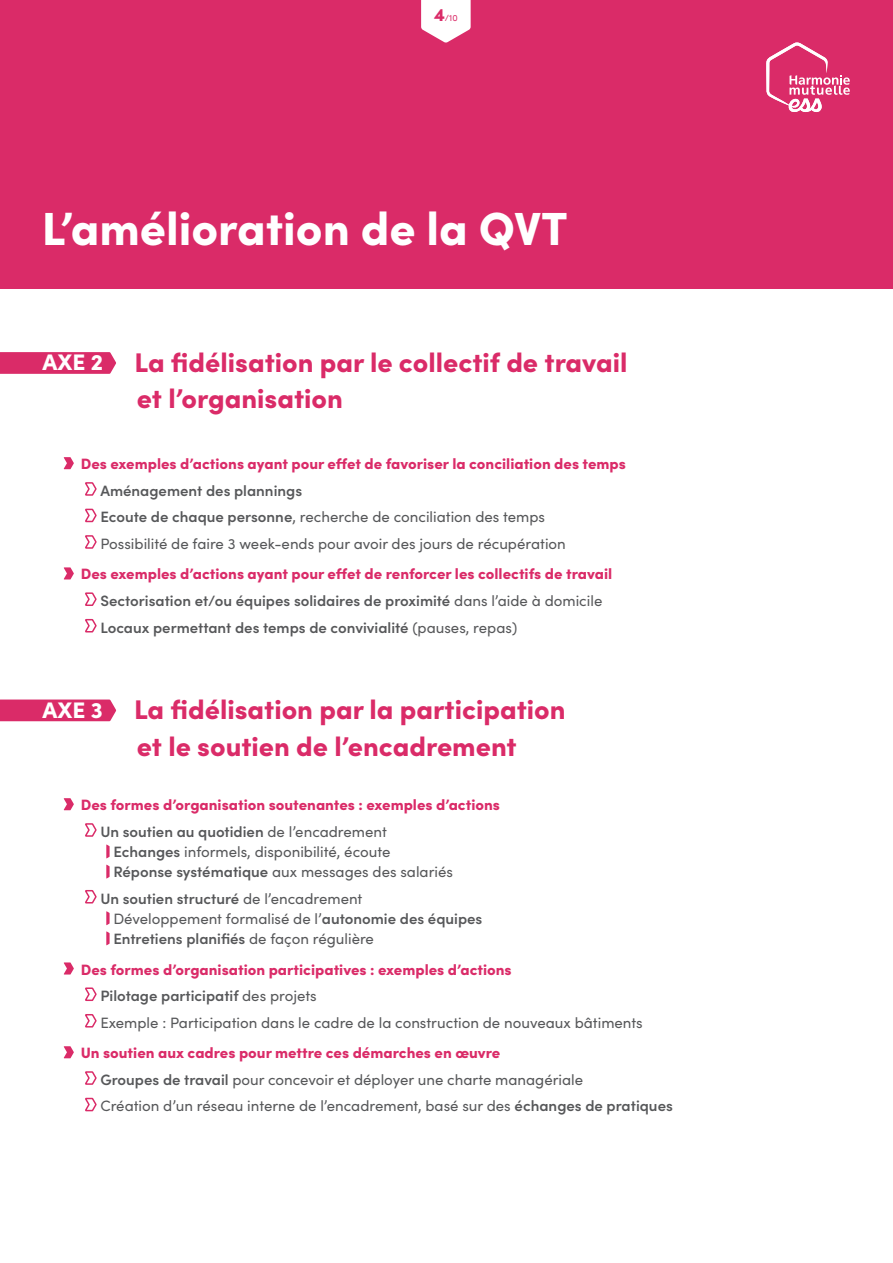
<style>
.page{position:relative;width:893px;height:1263px;background:#fff}
.page>*{position:absolute;margin:0;border:0;box-sizing:border-box;transform-origin:0 0}
.t1{font:900 46.5px "Sofia Pro";color:#fff}
.t2{font:900 27px "Sofia Pro";color:#da2b68}
.t3{font:15px "Sofia Pro";color:#57585a}
.t4{font:900 15px "Sofia Pro";color:#da2b68}
.t5{font:600 15px "Sofia Pro";color:#57585a}
.t6{font:9px "Sofia Pro";color:#da2b68}
.s1{font-weight:900;font-size:18px}
.s2{font-size:22.5px;color:#fff}
.s3{font-weight:600}
.s4{font-weight:400}
</style>
<div class="page">
<div style="left:0;top:0;width:893px;height:288px;background:#da2b68"></div>
<svg style="left:766px;top:43px;width:84px;height:69px"></svg>
<svg style="left:421px;top:0;width:50px;height:43px"></svg>
<svg style="left:0;top:352px;width:116px;height:22px;background:#db326d"></svg>
<svg style="left:0;top:699px;width:116px;height:22px;background:#db356f"></svg>
<svg style="left:64px;top:457px;width:10px;height:12px"></svg>
<svg style="left:85px;top:482px;width:12px;height:14px"></svg>
<svg style="left:85px;top:508px;width:12px;height:15px"></svg>
<svg style="left:85px;top:535px;width:12px;height:14px"></svg>
<svg style="left:64px;top:567px;width:10px;height:12px"></svg>
<svg style="left:85px;top:592px;width:12px;height:14px"></svg>
<svg style="left:85px;top:618px;width:12px;height:15px"></svg>
<svg style="left:64px;top:798px;width:10px;height:12px"></svg>
<svg style="left:85px;top:823px;width:12px;height:14px"></svg>
<svg style="left:106px;top:844px;width:4px;height:14px"></svg>
<svg style="left:106px;top:864px;width:4px;height:14px"></svg>
<svg style="left:85px;top:890px;width:12px;height:14px"></svg>
<svg style="left:106px;top:911px;width:4px;height:14px"></svg>
<svg style="left:106px;top:931px;width:4px;height:14px"></svg>
<svg style="left:64px;top:962px;width:10px;height:12px"></svg>
<svg style="left:85px;top:987px;width:12px;height:15px"></svg>
<svg style="left:85px;top:1014px;width:12px;height:14px"></svg>
<svg style="left:64px;top:1046px;width:10px;height:12px"></svg>
<svg style="left:85px;top:1071px;width:12px;height:14px"></svg>
<svg style="left:85px;top:1097px;width:12px;height:15px"></svg>
<p class="t6" style="left:434px;top:11px;width:25px"><span class="s1">4</span>/10</p>
<p class="t1" style="left:42px;top:192px;width:527px">L’amélioration de la QVT</p>
<p class="t2" style="left:43px;top:341px;width:586px"><span class="s2">AXE 2</span> La fidélisation par le collectif de travail</p>
<p class="t2" style="left:137px;top:377px;width:208px">et l’organisation</p>
<p class="t4" style="left:81px;top:452px;width:547px">Des exemples d’actions ayant pour effet de favoriser la conciliation des temps</p>
<p class="t5" style="left:100px;top:479px;width:203px">Aménagement des plannings</p>
<p class="t3" style="left:100px;top:506px;width:446px"><span class="s3">Ecoute de chaque personne</span>, recherche de conciliation des temps</p>
<p class="t3" style="left:100px;top:532px;width:467px">Possibilité de faire 3 week-ends pour avoir des jours de récupération</p>
<p class="t4" style="left:81px;top:562px;width:533px">Des exemples d’actions ayant pour effet de renforcer les collectifs de travail</p>
<p class="t5" style="left:100px;top:589px;width:503px">Sectorisation et/ou équipes solidaires de proximité <span class="s4">dans l’aide à domicile</span></p>
<p class="t5" style="left:100px;top:616px;width:418px">Locaux permettant des temps de convivialité <span class="s4">(pauses, repas)</span></p>
<p class="t2" style="left:43px;top:688px;width:525px"><span class="s2">AXE 3</span> La fidélisation par la participation</p>
<p class="t2" style="left:137px;top:725px;width:381px">et le soutien de l’encadrement</p>
<p class="t4" style="left:81px;top:793px;width:421px">Des formes d’organisation soutenantes : exemples d’actions</p>
<p class="t5" style="left:100px;top:820px;width:288px">Un soutien au quotidien <span class="s4">de l’encadrement</span></p>
<p class="t3" style="left:113px;top:841px;width:279px"><span class="s3">Echanges</span> informels, disponibilité, écoute</p>
<p class="t3" style="left:113px;top:861px;width:341px"><span class="s3">Réponse systématique</span> aux messages des salariés</p>
<p class="t5" style="left:100px;top:887px;width:264px">Un soutien structuré <span class="s4">de l’encadrement</span></p>
<p class="t3" style="left:113px;top:907px;width:371px">Développement formalisé de l’<span class="s3">autonomie des équipes</span></p>
<p class="t5" style="left:113px;top:927px;width:262px">Entretiens planifiés <span class="s4">de façon régulière</span></p>
<p class="t4" style="left:81px;top:957px;width:432px">Des formes d’organisation participatives : exemples d’actions</p>
<p class="t5" style="left:100px;top:984px;width:218px">Pilotage participatif <span class="s4">des projets</span></p>
<p class="t3" style="left:100px;top:1011px;width:544px">Exemple : Participation dans le cadre de la construction de nouveaux bâtiments</p>
<p class="t4" style="left:81px;top:1041px;width:421px">Un soutien aux cadres pour mettre ces démarches en œuvre</p>
<p class="t3" style="left:100px;top:1068px;width:484px"><span class="s3">Groupes de travail</span> pour concevoir et déployer une charte managériale</p>
<p class="t3" style="left:100px;top:1095px;width:574px">Création d’un réseau interne de l’encadrement, basé sur des <span class="s3">échanges de pratiques</span></p>
</div>
